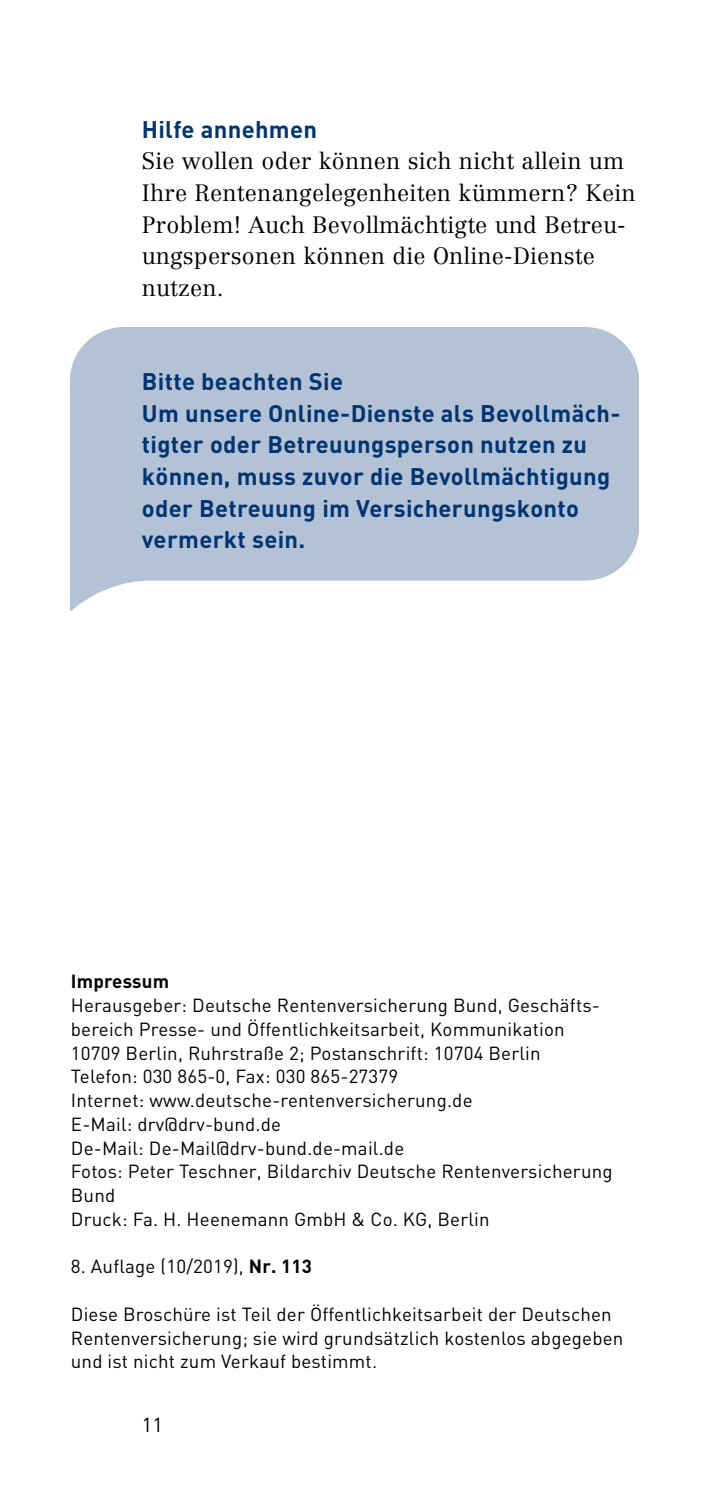
<style>
.page{position:relative;width:709px;height:1489px;background:#fff}
.page>*{position:absolute;margin:0;border:0;box-sizing:border-box;transform-origin:0 0}
.t1{font:700 23.75px/31.5px "DIN";letter-spacing:.015em;color:#003472}
.t2{font:300 23.25px/31.5px "Centennial";letter-spacing:.01em;color:#000}
.t3{font:20px "DIN";color:#000}
.t4{font:18.75px/23.8px "DIN";letter-spacing:.01em;color:#000}
.t5{font:700 18.75px "DIN";letter-spacing:.01em;color:#000}
.s1{font-weight:700}
</style>
<div class="page">
<h3 class="t1" style="left:142px;top:112px;width:177px">Hilfe annehmen</h3>
<p class="t2" style="left:142px;top:145px;width:495px">Sie wollen oder können sich nicht allein um Ihre Rentenangelegenheiten kümmern? Kein Problem! Auch Bevollmächtigte und Betreu&shy;ungspersonen können die Online-Dienste nutzen.</p>
<h3 class="t1" style="left:142px;top:365px;width:203px">Bitte beachten Sie</h3>
<p class="t1" style="left:142px;top:396px;width:480px">Um unsere Online-Dienste als Bevollmäch&shy;tigter oder Betreuungsperson nutzen zu können, muss zuvor die Bevollmächtigung oder Betreuung im Versicherungskonto vermerkt sein.</p>
<h2 class="t5" style="left:71px;top:969px;width:100px">Impressum</h2>
<p class="t4" style="left:71px;top:992px;width:527px">Herausgeber: Deutsche Rentenversicherung Bund, Geschäfts&shy;bereich Presse- und Öffentlichkeitsarbeit, Kommunikation</p>
<p class="t4" style="left:71px;top:1040px;width:471px">10709 Berlin, Ruhrstraße 2; Postanschrift: 10704 Berlin</p>
<p class="t4" style="left:71px;top:1064px;width:329px">Telefon: 030 865-0, Fax: 030 865-27379</p>
<p class="t4" style="left:71px;top:1087px;width:403px">Internet: www.deutsche-rentenversicherung.de</p>
<p class="t4" style="left:71px;top:1111px;width:212px">E-Mail: drv@drv-bund.de</p>
<p class="t4" style="left:71px;top:1135px;width:335px">De-Mail: De-Mail@drv-bund.de-mail.de</p>
<p class="t4" style="left:71px;top:1159px;width:543px">Fotos: Peter Teschner, Bildarchiv Deutsche Rentenversicherung<br>Bund</p>
<p class="t4" style="left:71px;top:1206px;width:420px">Druck: Fa. H. Heenemann GmbH &amp; Co. KG, Berlin</p>
<p class="t4" style="left:71px;top:1254px;width:243px">8. Auflage (10/2019), <span class="s1">Nr. 113</span></p>
<p class="t4" style="left:71px;top:1301px;width:554px">Diese Broschüre ist Teil der Öffentlichkeitsarbeit der Deutschen<br>Rentenversicherung; sie wird grundsätzlich kostenlos abgegeben und ist nicht zum Verkauf bestimmt.</p>
<p class="t3" style="left:142px;top:1411px;width:23px">11</p>
</div>
